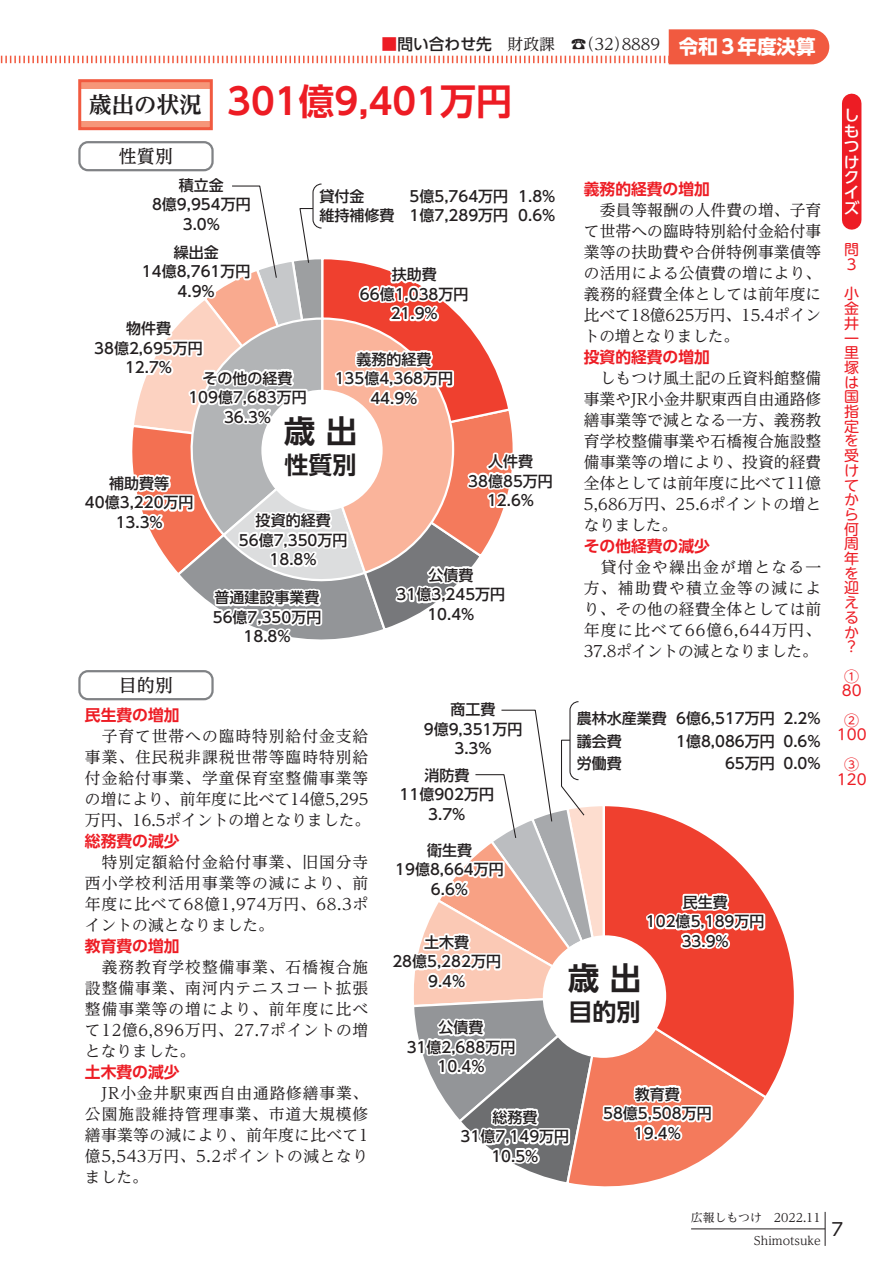
<style>
.page{position:relative;width:893px;height:1263px;background:#fff}
.page>*{position:absolute;margin:0;border:0;box-sizing:border-box;transform-origin:0 0}
.t1{font:36px "UD Shin Go Pr 6 N De Bold 90 pv RKSJ H";color:#ed1c24}
.t2{font:31.5px "UD Shin Go Pr 6 N De Bold 90 pv RKSJ H";color:#231f20}
.t3{font:24px "UD Shin Go Pr 6 N De Bold 90 pv RKSJ H";color:#231f20}
.t4{font:22.5px "UD Reimin Pr 6 N Bold 90 pv RKSJ H";color:#231f20}
.t5{font:18px "UD Reimin Pr 6 N Medium 90 pv RKSJ H";color:#231f20}
.t6{font:17.7px "UD Shin Go Pr 6 N Regular 90 pv RKSJ H";color:#231f20}
.t7{font:15.75px/21px "UD Reimin Pr 6 N Regular 90 pv RKSJ H";letter-spacing:.02em;color:#231f20;text-align:justify}
.t8{font:15.75px/21px "UD Reimin Pr 6 N Regular 90 pv RKSJ H";letter-spacing:.06em;color:#231f20}
.t9{font:15.75px "UD Shin Go Pr 6 N De Bold 90 pv RKSJ H";color:#ed1c24}
.t10{font:15.75px "UD Reimin Pr 6 N Regular 90 pv RKSJ H";color:#231f20}
.t11{font:15.45px/15.5px "UD Shin Go Pr 6 N Medium 90 pv RKSJ V";color:#fff}
.t12{font:15px/19.5px "UD Shin Go Pr 6 N Medium 90 pv RKSJ H";color:#231f20;text-align:center}
.t13{font:14.7px/14.7px "UD Shin M Go Pr 6 N Regular 90 pv RKSJ V";color:#ed1c24}
.t14{font:11.7px/22.2px "UD Reimin Pr 6 N Regular 90 pv RKSJ H";color:#231f20;text-align:right}
.s1{color:#ed1c24}
.s2{font-family:"UD Shin Go Pr 6 N Medium 90 pv RKSJ H"}
.s3{font-family:"UD Shin Go Pr 6 N Bold 90 pv RKSJ H";font-size:19.5px;color:#fff}
</style>
<div class="page">
<div style="left:842px;top:103px;width:19px;height:117px;background:#ed1c24"></div>
<svg style="left:81px;top:164px;width:432px;height:476px"></svg>
<div style="left:80px;top:81px;width:131px;height:8px;background:#f69679"></div>
<div style="left:80px;top:121px;width:131px;height:8px;background:#f69679"></div>
<div style="left:78px;top:79px;width:135px;height:51px;border:3px solid #f15a40"></div>
<div style="left:78px;top:141px;width:136px;height:30px;border:2px solid #808285;border-radius:9px"></div>
<div style="left:78px;top:670px;width:136px;height:30px;border:2px solid #808285;border-radius:9px"></div>
<svg style="left:413px;top:701px;width:381px;height:486px"></svg>
<svg style="left:0;top:29px;width:829px;height:35px"></svg>
<hr style="left:824px;top:1212px;width:1px;height:34px;background:#231f20">
<hr style="left:691px;top:1229px;width:134px;height:1px;background:#231f20">
<h3 class="t4" style="left:89px;top:96px;width:114px">歳出の状況</h3>
<p class="t5" style="left:119px;top:149px;width:56px">性質別</p>
<p class="t10" style="left:381px;top:38px;width:435px"><span class="s1">■</span><span class="s2">問い合わせ先</span>　財政課　☎（32）8889 <span class="s3">令和３年度決算</span></p>
<h1 class="t1" style="left:227px;top:88px;width:286px">301億9,401万円</h1>
<p class="t12" style="left:152px;top:178px;width:100px">積立金<br>8億9,954万円<br>3.0%</p>
<p class="t12" style="left:319px;top:188px;width:237px;text-align:left">貸付金　　　5億5,764万円 1.8%維持補修費　1億7,289万円 0.6%</p>
<p class="t12" style="left:142px;top:244px;width:110px">繰出金<br>14億8,761万円<br>4.9%</p>
<p class="t12" style="left:360px;top:267px;width:110px">扶助費<br>66億1,038万円<br>21.9%</p>
<p class="t12" style="left:335px;top:351px;width:120px">義務的経費<br>135億4,368万円<br>44.9%</p>
<p class="t12" style="left:94px;top:321px;width:110px">物件費<br>38億2,695万円<br>12.7%</p>
<p class="t12" style="left:188px;top:370px;width:120px">その他の経費<br>109億7,683万円<br>36.3%</p>
<h2 class="t2" style="left:284px;top:419px;width:75px">歳 出</h2>
<h3 class="t3" style="left:284px;top:456px;width:73px">性質別</h3>
<p class="t12" style="left:468px;top:454px;width:86px">人件費<br>38億85万円<br>12.6%</p>
<p class="t12" style="left:85px;top:476px;width:110px">補助費等<br>40億3,220万円<br>13.3%</p>
<p class="t12" style="left:239px;top:513px;width:110px">投資的経費<br>56億7,350万円<br>18.8%</p>
<p class="t5" style="left:119px;top:678px;width:56px">目的別</p>
<p class="t12" style="left:213px;top:590px;width:110px">普通建設事業費<br>56億7,350万円<br>18.8%</p>
<p class="t12" style="left:396px;top:567px;width:110px">公債費<br>31億3,245万円<br>10.4%</p>
<p class="t9" style="left:584px;top:184px;width:127px">義務的経費の増加</p>
<p class="t7" style="left:584px;top:202px;width:239px">　委員等報酬の人件費の増、子育て世帯への臨時特別給付金給付事業等の扶助費や合併特例事業債等の活用による公債費の増により、義務的経費全体としては前年度に比べて18億625万円、15.4ポイントの増となりました。</p>
<p class="t9" style="left:584px;top:352px;width:127px">投資的経費の増加</p>
<p class="t7" style="left:584px;top:370px;width:239px">　しもつけ風土記の丘資料館整備事業やJR小金井駅東西自由通路修繕事業等で減となる一方、義務教育学校整備事業や石橋複合施設整備事業等の増により、投資的経費全体としては前年度に比べて11億5,686万円、25.6ポイントの増となりました。</p>
<p class="t9" style="left:584px;top:541px;width:127px">その他経費の減少</p>
<p class="t7" style="left:584px;top:559px;width:239px">　貸付金や繰出金が増となる一方、補助費や積立金等の減により、その他の経費全体としては前年度に比べて66億6,644万円、37.8ポイントの減となりました。</p>
<p class="t9" style="left:85px;top:710px;width:96px">民生費の増加</p>
<p class="t8" style="left:85px;top:728px;width:287px">　子育て世帯への臨時特別給付金支給事業、住民税非課税世帯等臨時特別給付金給付事業、学童保育室整備事業等の増により、前年度に比べて14億5,295万円、16.5ポイントの増となりました。</p>
<p class="t9" style="left:85px;top:836px;width:96px">総務費の減少</p>
<p class="t7" style="left:85px;top:854px;width:285px">　特別定額給付金給付事業、旧国分寺西小学校利活用事業等の減により、前年度に比べて68億1,974万円、68.3ポイントの減となりました。</p>
<p class="t9" style="left:85px;top:941px;width:96px">教育費の増加</p>
<p class="t7" style="left:85px;top:959px;width:285px">　義務教育学校整備事業、石橋複合施設整備事業、南河内テニスコート拡張整備事業等の増により、前年度に比べて12億6,896万円、27.7ポイントの増となりました。</p>
<p class="t9" style="left:85px;top:1067px;width:96px">土木費の減少</p>
<p class="t7" style="left:85px;top:1085px;width:285px">　JR小金井駅東西自由通路修繕事業、公園施設維持管理事業、市道大規模修繕事業等の減により、前年度に比べて1億5,543万円、5.2ポイントの減となりました。</p>
<p class="t12" style="left:424px;top:702px;width:100px">商工費<br>9億9,351万円<br>3.3%</p>
<p class="t12" style="left:399px;top:767px;width:96px">消防費<br>11億902万円<br>3.7%</p>
<p class="t12" style="left:395px;top:842px;width:110px">衛生費<br>19億8,664万円<br>6.6%</p>
<p class="t12" style="left:392px;top:935px;width:110px">土木費<br>28億5,282万円<br>9.4%</p>
<p class="t12" style="left:407px;top:1020px;width:110px">公債費<br>31億2,688万円<br>10.4%</p>
<p class="t12" style="left:576px;top:710px;width:245px;line-height:22.5px;text-align:left">農林水産業費 6億6,517万円 2.2%議会費</p>
<p class="t12" style="left:676px;top:734px;width:146px">1億8,086万円 0.6%</p>
<p class="t12" style="left:576px;top:756px;width:46px">労働費</p>
<p class="t12" style="left:725px;top:756px;width:97px">65万円 0.0%</p>
<h2 class="t2" style="left:567px;top:966px;width:75px">歳 出</h2>
<h3 class="t3" style="left:568px;top:1003px;width:73px">目的別</h3>
<p class="t12" style="left:646px;top:894px;width:120px">民生費<br>102億5,189万円<br>33.9%</p>
<p class="t12" style="left:460px;top:1109px;width:110px">総務費<br>31億7,149万円<br>10.5%</p>
<p class="t12" style="left:603px;top:1086px;width:110px">教育費<br>58億5,508万円<br>19.4%</p>
<p class="t11" style="left:843px;top:110px;width:17px">しもつけクイズ</p>
<p class="t13" style="left:844px;top:244px;width:15px">問<br>３</p>
<p class="t13" style="left:844px;top:289px;width:16px;text-align:justify">小金井一里塚は国指定を受けてから何周年を迎えるか？</p>
<p class="t13" style="left:841px;top:671px;width:21px">①<br>80</p>
<p class="t13" style="left:836px;top:715px;width:31px;text-align:center">②<br>100</p>
<p class="t13" style="left:836px;top:759px;width:31px;text-align:center">③<br>120</p>
<p class="t14" style="left:690px;top:1208px;width:132px">広報しもつけ　2022.11<br>Shimotsuke</p>
<p class="t6" style="left:831px;top:1222px;width:13px">7</p>
</div>
